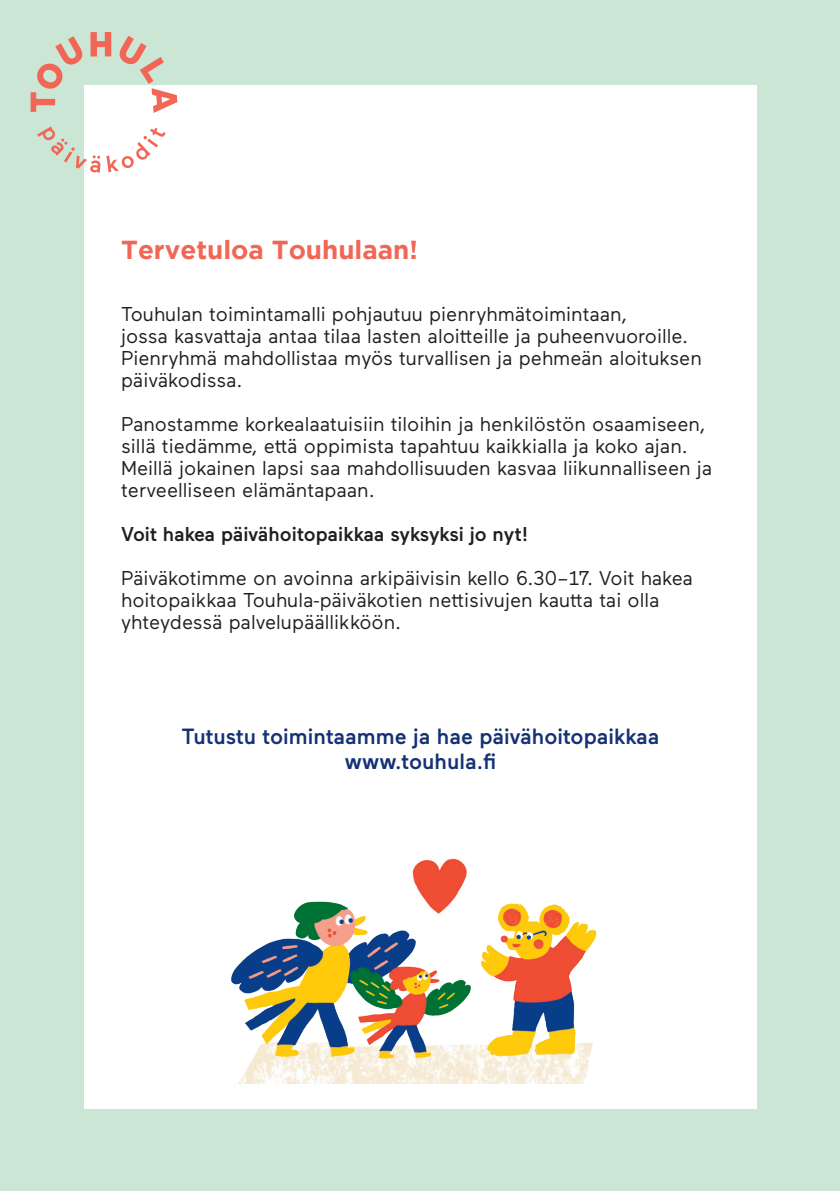
<style>
.page{position:relative;width:840px;height:1191px;background:#fff}
.page>*{position:absolute;margin:0;border:0;box-sizing:border-box;transform-origin:0 0}
.t1{font:700 26px "Gotham";color:#f26655}
.t2{font:500 22px/25px "Maax";color:#153275;text-align:center}
.t3{font:20px/22px "Maax";color:#231f20}
.t4{font:500 20px "Maax";color:#231f20}
</style>
<div class="page">
<div style="left:0;top:0;width:839px;height:1191px;background:#cbe6d5"></div>
<div style="left:84px;top:85px;width:672px;height:1023px;background:#fff"></div>
<svg style="left:37px;top:126px;width:128px;height:47px"></svg>
<svg style="left:31px;top:36px;width:52px;height:76px"></svg>
<svg style="left:90px;top:32px;width:21px;height:24px"></svg>
<svg style="left:119px;top:36px;width:58px;height:77px"></svg>
<img style="left:231px;top:858px;width:366px;height:226px">
<h1 class="t1" style="left:121px;top:234px;width:298px">Tervetuloa Touhulaan!</h1>
<p class="t3" style="left:121px;top:302px;width:582px">Touhulan toimintamalli pohjautuu pienryhmätoimintaan,<br>jossa kasvattaja antaa tilaa lasten aloitteille ja puheenvuoroille.<br>Pienryhmä mahdollistaa myös turvallisen ja pehmeän aloituksen päiväkodissa.</p>
<p class="t3" style="left:121px;top:412px;width:592px">Panostamme korkealaatuisiin tiloihin ja henkilöstön osaamiseen, sillä tiedämme, että oppimista tapahtuu kaikkialla ja koko ajan.<br>Meillä jokainen lapsi saa mahdollisuuden kasvaa liikunnalliseen ja terveelliseen elämäntapaan.</p>
<p class="t4" style="left:121px;top:521px;width:408px">Voit hakea päivähoitopaikkaa syksyksi jo nyt!</p>
<p class="t3" style="left:121px;top:566px;width:573px">Päiväkotimme on avoinna arkipäivisin kello 6.30–17. Voit hakea hoitopaikkaa Touhula-päiväkotien nettisivujen kautta tai olla yhteydessä palvelupäällikköön.</p>
<p class="t2" style="left:181px;top:722px;width:479px">Tutustu toimintaamme ja hae päivähoitopaikkaa www.touhula.fi</p>
</div>
